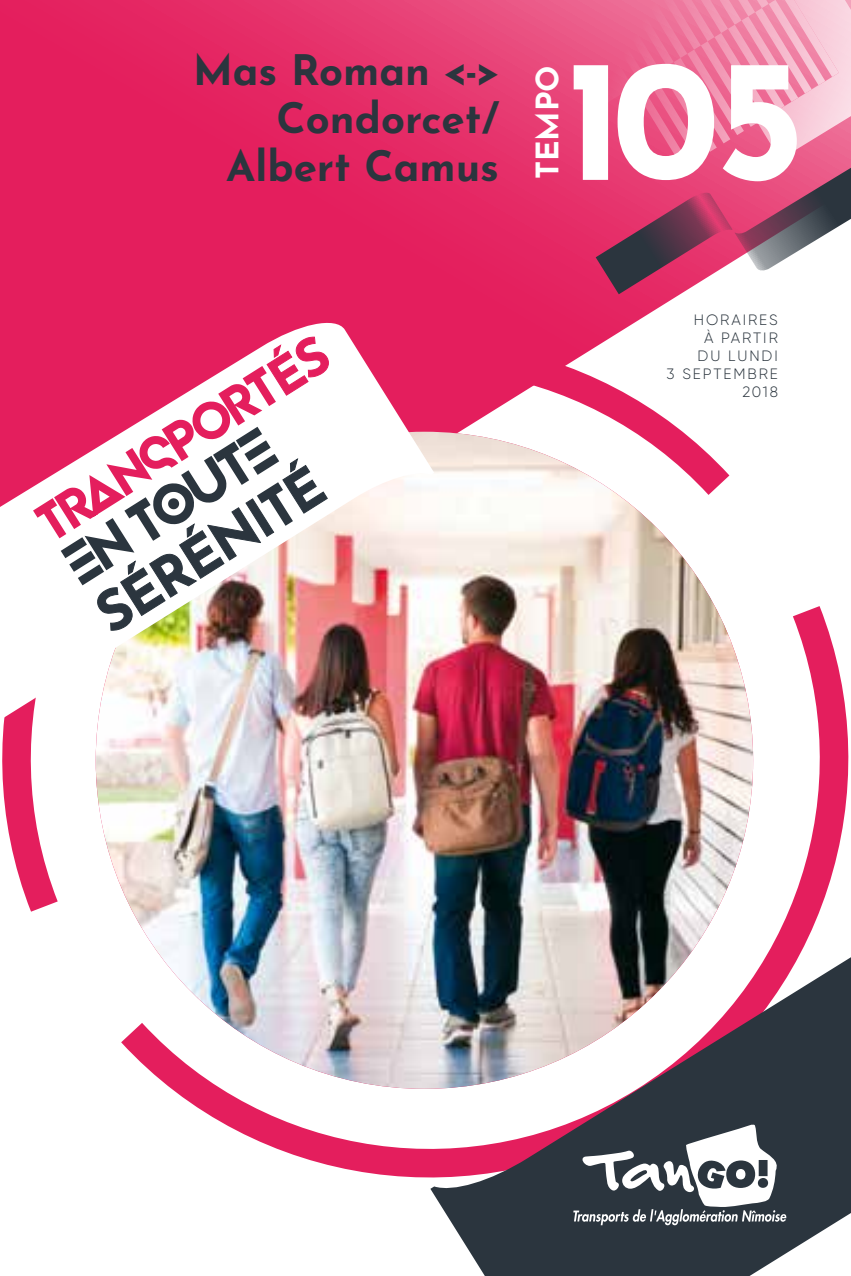
<style>
.page{position:relative;width:851px;height:1276px;background:#fff}
.page>*{position:absolute;margin:0;border:0;box-sizing:border-box;transform-origin:0 0}
.t1{font:700 172.8px "Josefin Sans";color:#fff}
.t2{font:700 53.4px "Josefin Sans";color:#2b353e}
.t3{font:53.4px "Cosmonaut";color:#2b353e}
.t4{font:700 42px/48px "Josefin Sans";color:#2b353e;text-align:right}
.t5{font:700 30.9px "Josefin Sans";color:#fff}
.t6{font:300 15px/18px "Gilroy";letter-spacing:.13em;color:#2b353e;text-align:right}
.s1{font-size:54.6px}
.s2{font-family:"Cosmonaut";font-weight:400}
</style>
<div class="page">
<svg style="left:0;top:0;width:681px;height:311px;background:#e42662"></svg>
<svg style="left:0;top:311px;width:730px;height:263px"></svg>
<svg style="left:434px;top:574px;width:405px;height:93px"></svg>
<img style="left:2px;top:667px;width:848px;height:609px">
<svg style="left:573px;top:1124px;width:213px;height:101px"></svg>
<svg style="left:517px;top:0;width:333px;height:294px;background:#dc668c"></svg>
<img style="left:0;top:316px;width:434px;height:404px">
<svg style="left:33px;top:337px;width:296px;height:294px"></svg>
<h3 class="t4" style="left:193px;top:40px;width:307px">Mas Roman &lt;-&gt;<br>Condorcet/<br>Albert Camus</h3>
<h3 class="t5" style="left:520px;top:179px;width:116px;rotate:-90deg">TEMPO</h3>
<h1 class="t1" style="left:565px;top:-35px;width:242px">105</h1>
<h2 class="t3" style="left:59px;top:551px;width:237px;rotate:-32deg">eN TOute</h2>
<h2 class="t2" style="left:76px;top:578px;width:259px;rotate:-32deg"><span class="s1">S</span>ÉRÉNI<span class="s2">T</span>É</h2>
<p class="t6" style="left:666px;top:310px;width:113px">HORAIRES<br>À PARTIR<br>DU LUNDI<br>3 SEPTEMBRE<br>2018</p>
</div>
